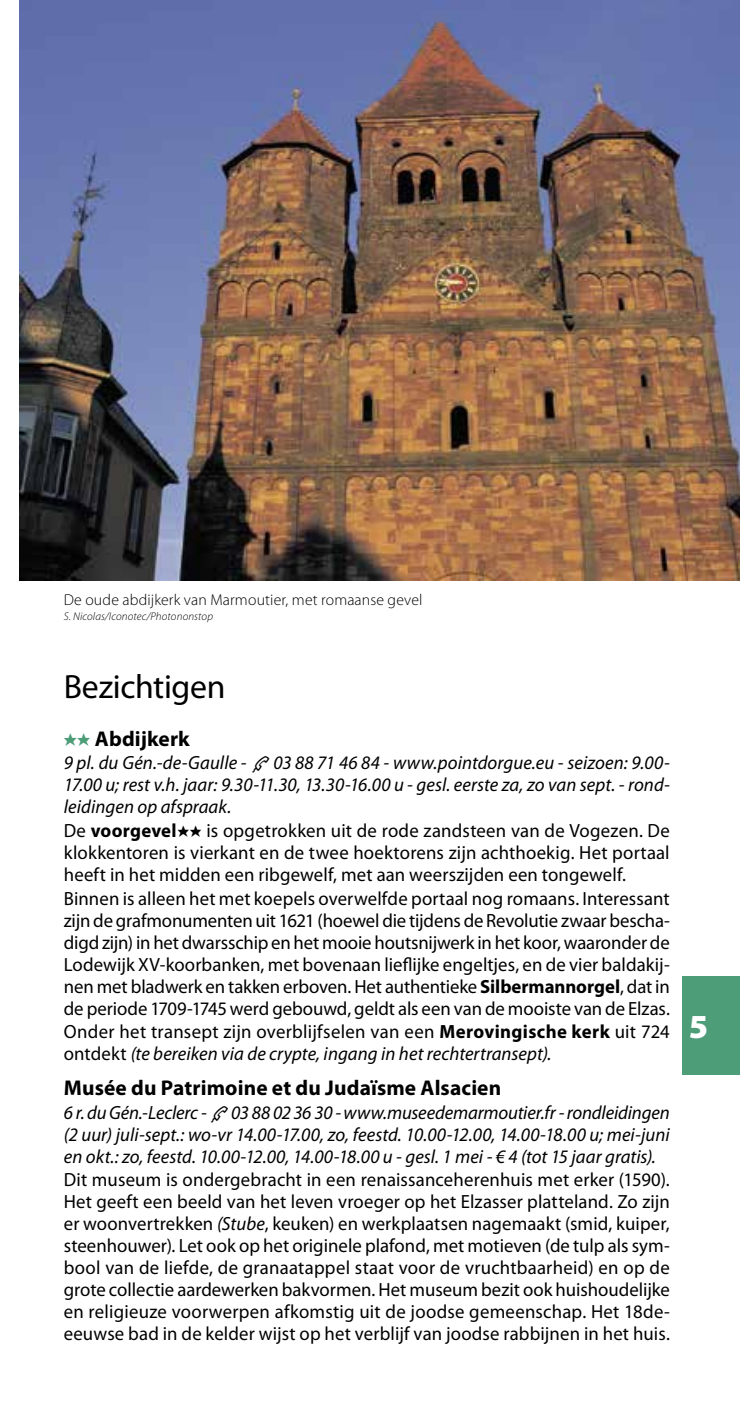
<style>
.page{position:relative;width:740px;height:1404px;background:#fff}
.page>*{position:absolute;margin:0;border:0;box-sizing:border-box;transform-origin:0 0}
.t1{font:33.75px "Myriad Pro";letter-spacing:-.01em;color:#000}
.t2{font:900 33.75px "Myriad Pro";color:#fff}
.t3{font:700 21.38px "Myriad Pro";letter-spacing:.005em;color:#000}
.t4{font:19.12px/22.3px "Myriad Pro";letter-spacing:.005em;color:#000}
.t5{font:italic 19.12px/22.1px "Myriad Pro";letter-spacing:.005em;color:#000;text-align:justify}
.t6{font:300 15.75px "Myriad Pro";letter-spacing:.01em;color:#000}
.t7{font:italic 300 11.25px "Myriad Pro";letter-spacing:.01em;color:#000}
.s1{font-family:"Michelin";font-weight:400;color:#4d9d79}
.s2{font-style:italic}
.s3{font-family:"Michelin"}
.s4{font-weight:700}
.s5{font-family:"Michelin";font-style:normal}
</style>
<div class="page">
<div style="left:682px;top:975px;width:58px;height:99px;background:#4d9d79"></div>
<img style="left:19px;top:0;width:721px;height:580px">
<p class="t6" style="left:64px;top:591px;width:360px">De oude abdijkerk van Marmoutier, met romaanse gevel</p>
<p class="t7" style="left:64px;top:610px;width:151px">S. Nicolas/Iconotec/Photononstop</p>
<h1 class="t1" style="left:64px;top:666px;width:163px">Bezichtigen</h1>
<p class="t3" style="left:64px;top:724px;width:127px"><span class="s1">aa</span> Abdijkerk</p>
<p class="t4" style="left:64px;top:751px;width:607px"><span class="s2">9 pl. du Gén.-de-Gaulle -</span> <span class="s3">t</span><span class="s2">03 88 71 46 84 - www.pointdorgue.eu - seizoen: 9.00- 17.00 u; rest v.h. jaar: 9.30-11.30, 13.30-16.00 u - gesl. eerste za, zo van sept. - rond&shy;leidingen op afspraak.<br></span>De <span class="s4">voorgevel</span><span class="s3">aa</span> is opgetrokken uit de rode zandsteen van de Vogezen. De klokkentoren is vierkant en de twee hoektorens zijn achthoekig. Het portaal heeft in het midden een ribgewelf, met aan weerszijden een tongewelf.<br>Binnen is alleen het met koepels overwelfde portaal nog romaans. Interessant zijn de grafmonumenten uit 1621 (hoewel die tijdens de Revolutie zwaar bescha&shy;digd zijn) in het dwarsschip en het mooie houtsnijwerk in het koor, waaronder de Lodewijk XV-koorbanken, met bovenaan lieflijke engeltjes, en de vier baldakij&shy;nen met bladwerk en takken erboven. Het authentieke <span class="s4">Silbermannorgel</span>, dat in de periode 1709-1745 werd gebouwd, geldt als een van de mooiste van de Elzas.<br>Onder het transept zijn overblijfselen van een <span class="s4">Merovingische kerk</span> uit 724 ontdekt <span class="s2">(te bereiken via de crypte, ingang in het rechtertransept).</span></p>
<p class="t3" style="left:64px;top:1073px;width:439px">Musée du Patrimoine et du Judaïsme Alsacien</p>
<p class="t5" style="left:64px;top:1100px;width:607px">6 r. du Gén.-Leclerc - <span class="s5">t</span>03 88 02 36 30 - www.museedemarmoutier.fr - rondleidingen (2 uur) juli-sept.: wo-vr 14.00-17.00, zo, feestd. 10.00-12.00, 14.00-18.00 u; mei-juni en okt.: zo, feestd. 10.00-12.00, 14.00-18.00 u - gesl. 1 mei - € 4 (tot 15 jaar gratis).</p>
<p class="t4" style="left:64px;top:1168px;width:608px;text-align:justify">Dit museum is ondergebracht in een renaissanceherenhuis met erker (1590).<br>Het geeft een beeld van het leven vroeger op het Elzasser platteland. Zo zijn er woonvertrekken <span class="s2">(Stube</span>, keuken) en werkplaatsen nagemaakt (smid, kuiper, steenhouwer). Let ook op het originele plafond, met motieven (de tulp als sym&shy;bool van de liefde, de granaatappel staat voor de vruchtbaarheid) en op de grote collectie aardewerken bakvormen. Het museum bezit ook huishoudelijke en religieuze voorwerpen afkomstig uit de joodse gemeenschap. Het 18de&shy;eeuwse bad in de kelder wijst op het verblijf van joodse rabbijnen in het huis.</p>
<h1 class="t2" style="left:689px;top:1003px;width:21px">5</h1>
</div>
